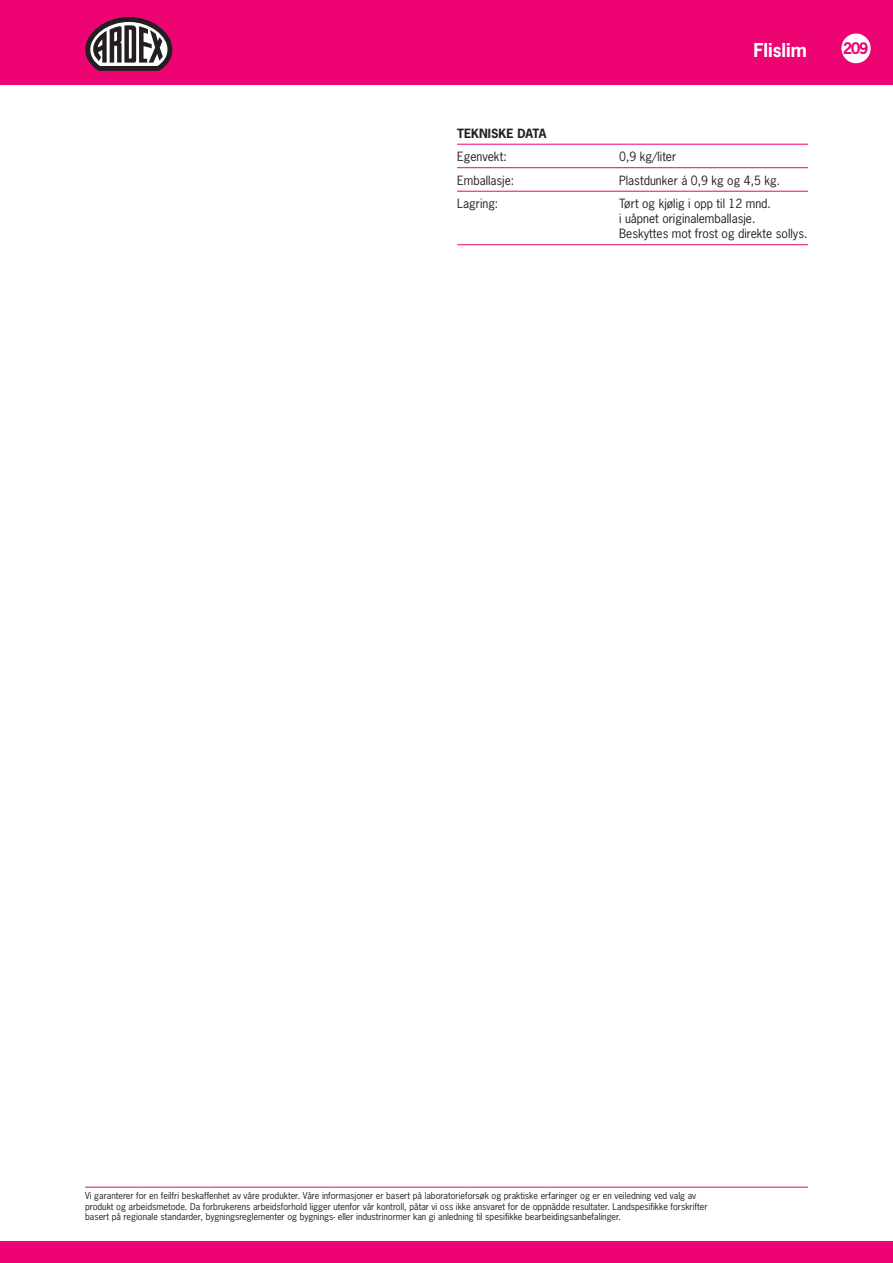
<style>
.page{position:relative;width:893px;height:1263px;background:#fff}
.page>*{position:absolute;margin:0;border:0;box-sizing:border-box;transform-origin:0 0}
.t1{font:700 18px "News Gothic Std";color:#fff}
.t2{font:700 15px "News Gothic Std";color:#ed0372}
.t3{font:12px/15px "News Gothic Std";color:#231f20}
.t4{font:700 12px "News Gothic Std";color:#231f20}
.t5{font:9px/10.5px "News Gothic Std";color:#231f20}
</style>
<div class="page">
<div style="left:0;top:0;width:893px;height:85px;background:#ed0372"></div>
<div style="left:0;top:1242px;width:893px;height:21px;background:#ed0372"></div>
<hr style="left:85px;top:1187px;width:723px;height:1px;background:#ed0372">
<div style="left:841px;top:34px;width:30px;height:29px;background:#fff;border-radius:50%"></div>
<svg style="left:85px;top:17px;width:88px;height:54px"></svg>
<hr style="left:457px;top:144px;width:351px;height:1px;background:#ed0372">
<hr style="left:457px;top:167px;width:351px;height:1px;background:#ed0372">
<hr style="left:457px;top:191px;width:351px;height:1px;background:#ed0372">
<hr style="left:457px;top:244px;width:351px;height:1px;background:#ed0372">
<h1 class="t1" style="left:753px;top:38px;width:55px">Flislim</h1>
<h2 class="t2" style="left:843px;top:39px;width:27px">209</h2>
<p class="t4" style="left:457px;top:125px;width:91px">TEKNISKE DATA</p>
<p class="t3" style="left:457px;top:149px;width:51px">Egenvekt:</p>
<p class="t3" style="left:619px;top:149px;width:59px">0,9 kg/liter</p>
<p class="t3" style="left:457px;top:173px;width:59px">Emballasje:</p>
<p class="t3" style="left:619px;top:173px;width:163px">Plastdunker á 0,9 kg og 4,5 kg.</p>
<p class="t3" style="left:457px;top:196px;width:43px">Lagring:</p>
<p class="t3" style="left:619px;top:196px;width:190px">Tørt og kjølig i opp til 12 mnd.<br>i uåpnet originalemballasje.<br>Beskyttes mot frost og direkte sollys.</p>
<p class="t5" style="left:85px;top:1191px;width:624px">Vi garanterer for en feilfri beskaffenhet av våre produkter. Våre informasjoner er basert på laboratorieforsøk og praktiske erfaringer og er en veiledning ved valg av produkt og arbeidsmetode. Da forbrukerens arbeidsforhold ligger utenfor vår kontroll, påtar vi oss ikke ansvaret for de oppnådde resultater. Landspesifikke forskrifter basert på regionale standarder, bygningsreglementer og bygnings- eller industrinormer kan gi anledning til spesifikke bearbeidingsanbefalinger.</p>
</div>
